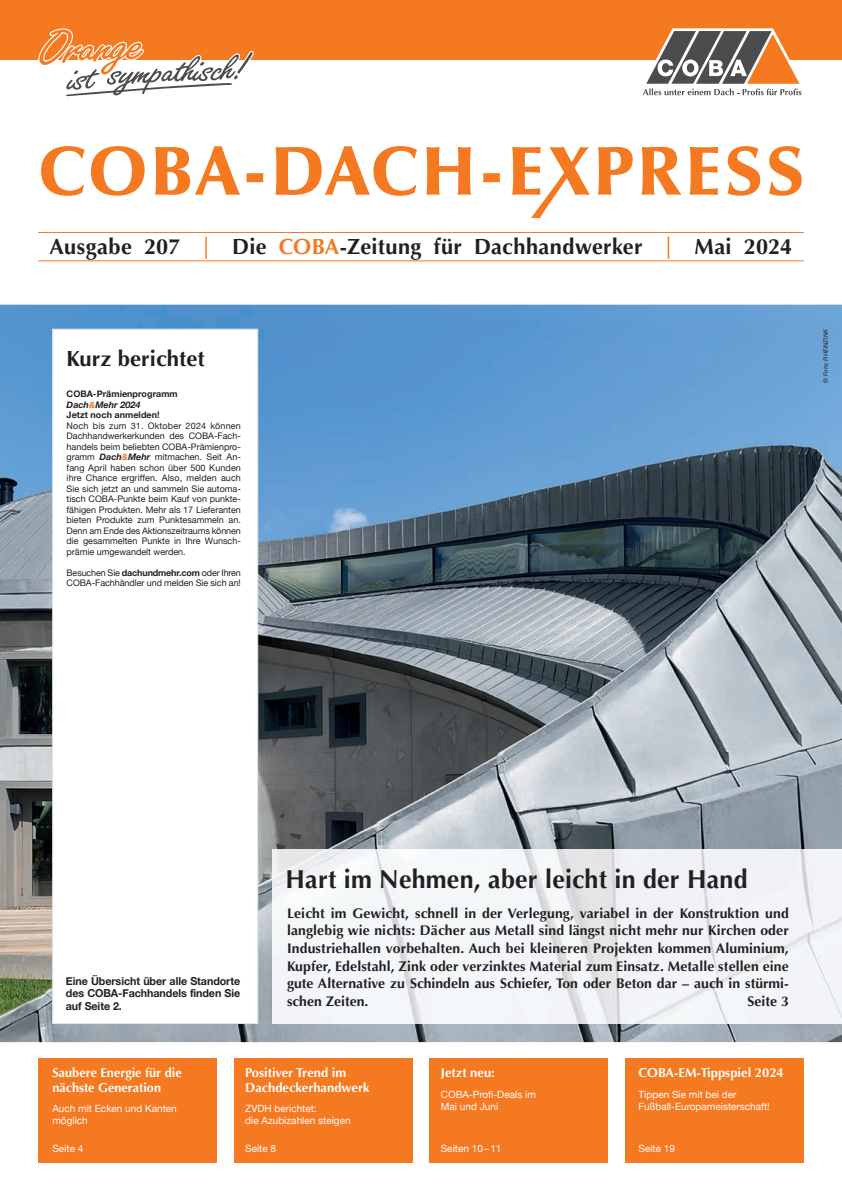
<style>
.page{position:relative;width:842px;height:1191px;background:#fff}
.page>*{position:absolute;margin:0;border:0;box-sizing:border-box;transform-origin:0 0}
.t1{font:700 26.1px "Optima";letter-spacing:.01em;color:#231f20;scale:.96 1}
.t2{font:700 22px "Optima";letter-spacing:.01em;color:#231f20}
.t3{font:700 14px/17.7px "Optima";color:#231f20;text-align:justify}
.t4{font:700 13px/15px "Optima";color:#fff}
.t5{font:700 11px/12.5px "Helvetica Neue";letter-spacing:-.005em;color:#231f20;text-align:justify}
.t6{font:10px/12px "Helvetica Neue";color:#fff}
.t7{font:9px/10.5px "Helvetica Neue";letter-spacing:-.005em;color:#231f20;text-align:justify}
.t8{font:700 9px/10.5px "Helvetica Neue";letter-spacing:.005em;color:#231f20}
.t9{font:italic 6px "Helvetica Neue";color:#231f20}
.s1{font-family:"Helvetica Neue";font-weight:400;color:#f47921}
.s2{color:#f47921}
.s3{font-style:italic}
.s4{font-style:italic;color:#f47921}
.s5{font-weight:700;font-style:italic}
.s6{font-weight:700;font-style:italic;color:#f47921}
.s7{font-weight:700}
</style>
<div class="page">
<img style="left:0;top:305px;width:842px;height:737px">
<hr style="left:38px;top:232px;width:766px;height:1px;background:#f47921">
<hr style="left:38px;top:260px;width:766px;height:1px;background:#f47921">
<div style="left:52px;top:329px;width:206px;height:694px;background:#fff;border:1px solid #e6e7e9"></div>
<img style="left:272px;top:849px;width:570px;height:174px">
<div style="left:38px;top:1057px;width:179px;height:105px;background:#f47921"></div>
<div style="left:234px;top:1057px;width:178px;height:105px;background:#f47921"></div>
<div style="left:429px;top:1057px;width:179px;height:105px;background:#f47921"></div>
<div style="left:625px;top:1057px;width:179px;height:105px;background:#f47921"></div>
<div style="left:0;top:0;width:842px;height:60px;background:#f47921"></div>
<svg style="left:643px;top:28px;width:159px;height:67px"></svg>
<svg style="left:41px;top:146px;width:761px;height:72px"></svg>
<svg style="left:38px;top:28px;width:216px;height:69px"></svg>
<h2 class="t2" style="left:50px;top:234px;width:744px">Ausgabe 207 <span class="s1">|</span> Die <span class="s2">COBA</span>-Zeitung für Dachhandwerker <span class="s1">|</span> Mai 2024</h2>
<h2 class="t2" style="left:67px;top:345px;width:140px">Kurz berichtet</h2>
<p class="t8" style="left:67px;top:389px;width:113px">COBA-Prämienprogramm<br><span class="s3">Dach</span><span class="s4">&amp;</span><span class="s3">Mehr 2024<br></span>Jetzt noch anmelden!</p>
<p class="t7" style="left:67px;top:421px;width:176px">Noch bis zum 31. Oktober 2024 können Dachhandwerkerkunden des COBA-Fach&shy;handels beim beliebten COBA-Prämienpro&shy;gramm <span class="s5">Dach</span><span class="s6">&amp;</span><span class="s5">Mehr</span> mitmachen. Seit An&shy;fang April haben schon über 500 Kunden ihre Chance ergriffen. Also, melden auch Sie sich jetzt an und sammeln Sie automa&shy;tisch COBA-Punkte beim Kauf von punkte&shy;fähigen Produkten. Mehr als 17 Lieferanten bieten Produkte zum Punktesammeln an.<br>Denn am Ende des Aktionszeitraums können die gesammelten Punkte in Ihre Wunsch&shy;prämie umgewandelt werden.</p>
<p class="t7" style="left:67px;top:568px;width:176px">Besuchen Sie <span class="s7">dachundmehr.com</span> oder Ihren<br>COBA-Fachhändler und melden Sie sich an!</p>
<p class="t9" style="left:821px;top:382px;width:55px;rotate:-90deg">© Foto: RHEINZINK</p>
<p class="t5" style="left:66px;top:974px;width:176px">Eine Übersicht über alle Standorte des COBA-Fachhandels finden Sie auf Seite 2.</p>
<h1 class="t1" style="left:286px;top:864px;width:483px">Hart im Nehmen, aber leicht in der Hand</h1>
<p class="t3" style="left:287px;top:904px;width:503px">Leicht im Gewicht, schnell in der Verlegung, variabel in der Konstruktion und langlebig wie nichts: Dächer aus Metall sind längst nicht mehr nur Kirchen oder Industriehallen vorbehalten. Auch bei kleineren Projekten kommen Aluminium, Kupfer, Edelstahl, Zink oder verzinktes Material zum Einsatz. Metalle stellen eine gute Alternative zu Schindeln aus Schiefer, Ton oder Beton dar – auch in stürmi&shy;schen Zeiten.</p>
<h3 class="t3" style="left:748px;top:992px;width:43px">Seite 3</h3>
<h3 class="t4" style="left:52px;top:1065px;width:131px">Saubere Energie für die nächste Generation</h3>
<p class="t6" style="left:52px;top:1103px;width:126px">Auch mit Ecken und Kanten möglich</p>
<p class="t6" style="left:52px;top:1142px;width:32px">Seite 4</p>
<h3 class="t4" style="left:245px;top:1065px;width:126px">Positiver Trend im<br>Dachdeckerhandwerk</h3>
<p class="t6" style="left:245px;top:1103px;width:107px">ZVDH berichtet:<br>die Azubizahlen steigen</p>
<p class="t6" style="left:245px;top:1142px;width:32px">Seite 8</p>
<h3 class="t4" style="left:441px;top:1065px;width:56px">Jetzt neu:</h3>
<p class="t6" style="left:441px;top:1089px;width:97px">COBA-Profi-Deals im<br>Mai und Juni</p>
<p class="t6" style="left:441px;top:1142px;width:62px">Seiten 10 – 11</p>
<h3 class="t4" style="left:639px;top:1065px;width:147px">COBA-EM-Tippspiel 2024</h3>
<p class="t6" style="left:639px;top:1089px;width:133px">Tippen Sie mit bei der<br>Fußball-Europameisterschaft!</p>
<p class="t6" style="left:639px;top:1142px;width:38px">Seite 19</p>
</div>
